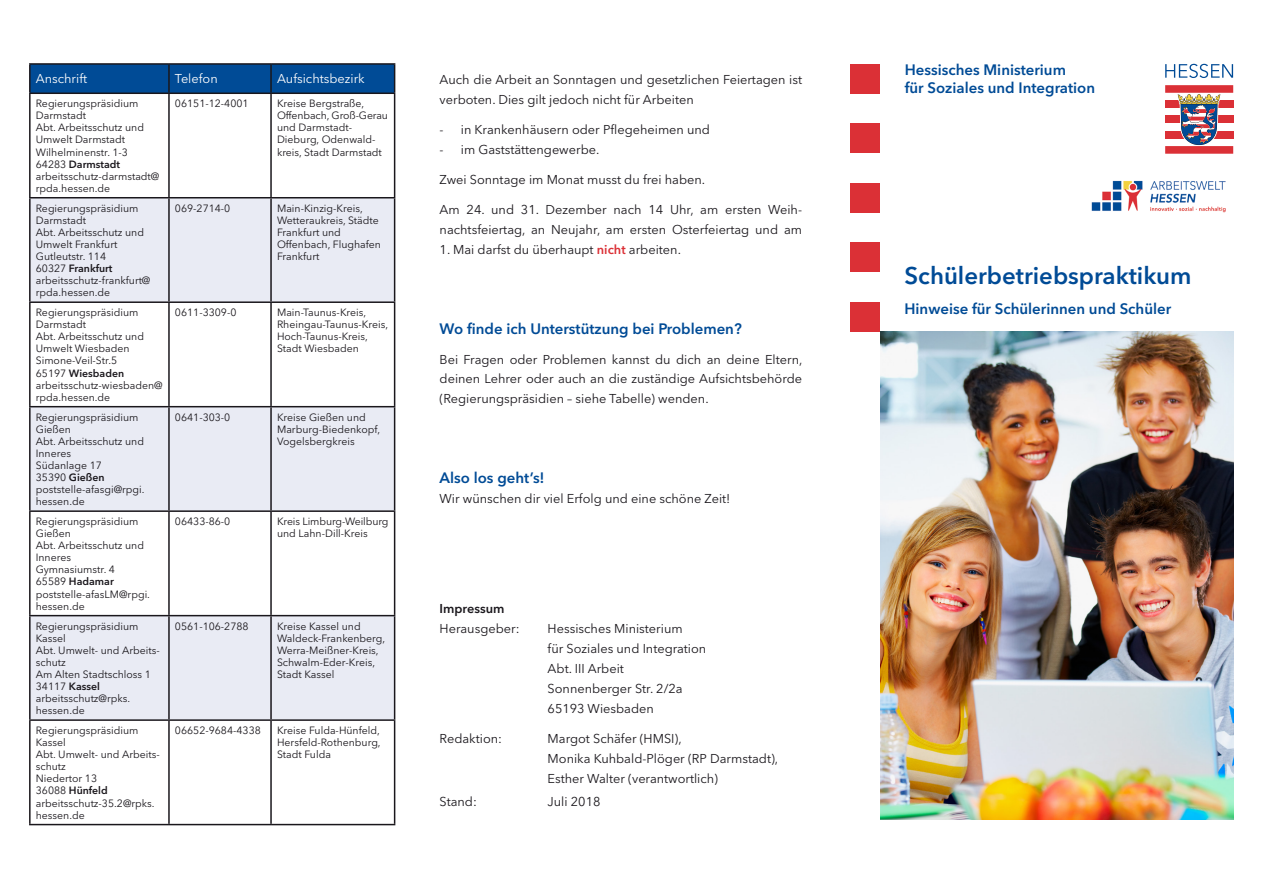
<style>
.page{position:relative;width:1263px;height:893px;background:#fff}
.page>*{position:absolute;margin:0;border:0;box-sizing:border-box;transform-origin:0 0}
.Zwischenüberschrift{font:600 24px "Avenir Next LT Pro";color:#004b96}
.Zwischenüberschrift-2{font:600 15px "Avenir Next LT Pro";color:#004b96}
.Fliesstext{font:12.75px/20px "Avenir Next LT Pro";color:#1a171c}
.Tabelle{font:12.75px "Avenir Next LT Pro";color:#fff}
.Tabelle-2{font:10.5px/12.1px "Avenir Next LT Pro";color:#1a171c}
.s1{font-weight:600}
.s2{font-weight:600;color:#db3036}
</style>
<div class="page">
<div style="left:850px;top:64px;width:30px;height:30px;background:#db3036"></div>
<div style="left:850px;top:123px;width:30px;height:30px;background:#db3036"></div>
<div style="left:850px;top:183px;width:30px;height:30px;background:#db3036"></div>
<div style="left:850px;top:242px;width:30px;height:30px;background:#db3036"></div>
<div style="left:850px;top:302px;width:30px;height:30px;background:#db3036"></div>
<svg style="left:1165px;top:64px;width:68px;height:14px"></svg>
<svg style="left:1165px;top:85px;width:68px;height:68px"></svg>
<img style="left:880px;top:332px;width:353px;height:488px">
<svg style="left:31px;top:198px;width:363px;height:521px;fill:#e9ebf4"></svg>
<hr style="left:29px;top:63px;width:140px;height:2px;background:#1a171c">
<hr style="left:29px;top:65px;width:2px;height:28px;background:#1a171c">
<hr style="left:169px;top:63px;width:102px;height:2px;background:#1a171c">
<hr style="left:271px;top:63px;width:124px;height:2px;background:#1a171c">
<svg style="left:30px;top:64px;width:365px;height:29px;background:#01488f"></svg>
<hr style="left:29px;top:93px;width:140px;height:1px;background:#1a171c">
<hr style="left:29px;top:94px;width:2px;height:103px;background:#1a171c">
<hr style="left:169px;top:93px;width:102px;height:1px;background:#1a171c">
<hr style="left:168px;top:94px;width:2px;height:103px;background:#1a171c">
<hr style="left:271px;top:93px;width:124px;height:1px;background:#1a171c">
<hr style="left:270px;top:94px;width:2px;height:103px;background:#1a171c">
<hr style="left:394px;top:94px;width:1px;height:103px;background:#1a171c">
<hr style="left:29px;top:197px;width:140px;height:1px;background:#1a171c">
<hr style="left:29px;top:198px;width:2px;height:103px;background:#1a171c">
<hr style="left:169px;top:197px;width:102px;height:1px;background:#1a171c">
<hr style="left:168px;top:198px;width:2px;height:103px;background:#1a171c">
<hr style="left:271px;top:197px;width:124px;height:1px;background:#1a171c">
<hr style="left:270px;top:198px;width:2px;height:103px;background:#1a171c">
<hr style="left:394px;top:198px;width:1px;height:103px;background:#1a171c">
<hr style="left:29px;top:301px;width:140px;height:2px;background:#1a171c">
<hr style="left:29px;top:303px;width:2px;height:103px;background:#1a171c">
<hr style="left:169px;top:301px;width:102px;height:2px;background:#1a171c">
<hr style="left:168px;top:303px;width:2px;height:103px;background:#1a171c">
<hr style="left:271px;top:301px;width:124px;height:2px;background:#1a171c">
<hr style="left:270px;top:303px;width:2px;height:103px;background:#1a171c">
<hr style="left:394px;top:303px;width:1px;height:103px;background:#1a171c">
<hr style="left:29px;top:406px;width:140px;height:1px;background:#1a171c">
<hr style="left:29px;top:407px;width:2px;height:103px;background:#1a171c">
<hr style="left:169px;top:406px;width:102px;height:1px;background:#1a171c">
<hr style="left:168px;top:407px;width:2px;height:103px;background:#1a171c">
<hr style="left:271px;top:406px;width:124px;height:1px;background:#1a171c">
<hr style="left:270px;top:407px;width:2px;height:103px;background:#1a171c">
<hr style="left:394px;top:407px;width:1px;height:103px;background:#1a171c">
<hr style="left:29px;top:510px;width:140px;height:2px;background:#1a171c">
<hr style="left:29px;top:512px;width:2px;height:103px;background:#1a171c">
<hr style="left:169px;top:510px;width:102px;height:2px;background:#1a171c">
<hr style="left:168px;top:512px;width:2px;height:103px;background:#1a171c">
<hr style="left:271px;top:510px;width:124px;height:2px;background:#1a171c">
<hr style="left:270px;top:512px;width:2px;height:103px;background:#1a171c">
<hr style="left:394px;top:512px;width:1px;height:103px;background:#1a171c">
<hr style="left:29px;top:615px;width:140px;height:1px;background:#1a171c">
<hr style="left:29px;top:616px;width:2px;height:103px;background:#1a171c">
<hr style="left:169px;top:615px;width:102px;height:1px;background:#1a171c">
<hr style="left:168px;top:616px;width:2px;height:103px;background:#1a171c">
<hr style="left:271px;top:615px;width:124px;height:1px;background:#1a171c">
<hr style="left:270px;top:616px;width:2px;height:103px;background:#1a171c">
<hr style="left:394px;top:616px;width:1px;height:103px;background:#1a171c">
<hr style="left:29px;top:719px;width:140px;height:2px;background:#1a171c">
<hr style="left:29px;top:721px;width:2px;height:103px;background:#1a171c">
<hr style="left:169px;top:719px;width:102px;height:2px;background:#1a171c">
<hr style="left:168px;top:721px;width:2px;height:103px;background:#1a171c">
<hr style="left:271px;top:719px;width:124px;height:2px;background:#1a171c">
<hr style="left:270px;top:721px;width:2px;height:103px;background:#1a171c">
<hr style="left:394px;top:721px;width:1px;height:103px;background:#1a171c">
<hr style="left:29px;top:824px;width:140px;height:1px;background:#1a171c">
<hr style="left:169px;top:824px;width:102px;height:1px;background:#1a171c">
<hr style="left:271px;top:824px;width:124px;height:1px;background:#1a171c">
<img style="left:1091px;top:180px;width:135px;height:33px">
<p class="Tabelle" style="left:36px;top:71px;width:53px">Anschrift</p>
<p class="Tabelle" style="left:175px;top:71px;width:44px">Telefon</p>
<p class="Tabelle" style="left:277px;top:71px;width:89px">Aufsichtsbezirk</p>
<p class="Tabelle-2" style="left:36px;top:98px;width:125px">Regierungspräsidium<br>Darmstadt<br>Abt. Arbeitsschutz und<br>Umwelt Darmstadt<br>Wilhelminenstr. 1-3<br>64283 <span class="s1">Darmstadt </span>arbeitsschutz-darmstadt@ rpda.hessen.de</p>
<p class="Tabelle-2" style="left:175px;top:97px;width:75px">06151-12-4001</p>
<p class="Tabelle-2" style="left:277px;top:97px;width:113px">Kreise Bergstraße,<br>Offenbach, Groß-Gerau und Darmstadt-<br>Dieburg, Odenwald&shy;kreis, Stadt Darmstadt</p>
<p class="Tabelle-2" style="left:36px;top:202px;width:116px">Regierungspräsidium<br>Darmstadt<br>Abt. Arbeitsschutz und<br>Umwelt Frankfurt<br>Gutleutstr. 114<br>60327 <span class="s1">Frankfurt </span>arbeitsschutz-frankfurt@ rpda.hessen.de</p>
<p class="Tabelle-2" style="left:175px;top:202px;width:57px">069-2714-0</p>
<p class="Tabelle-2" style="left:277px;top:202px;width:105px">Main-Kinzig-Kreis,<br>Wetteraukreis, Städte<br>Frankfurt und<br>Offenbach, Flughafen<br>Frankfurt</p>
<p class="Tabelle-2" style="left:36px;top:306px;width:128px">Regierungspräsidium<br>Darmstadt<br>Abt. Arbeitsschutz und<br>Umwelt Wiesbaden<br>Simone-Veil-Str.5<br>65197 <span class="s1">Wiesbaden </span>arbeitsschutz-wiesbaden@ rpda.hessen.de</p>
<p class="Tabelle-2" style="left:175px;top:306px;width:63px">0611-3309-0</p>
<p class="Tabelle-2" style="left:277px;top:306px;width:113px">Main-Taunus-Kreis,<br>Rheingau-Taunus-Kreis,<br>Hoch-Taunus-Kreis,<br>Stadt Wiesbaden</p>
<p class="Tabelle-2" style="left:36px;top:411px;width:110px">Regierungspräsidium<br>Gießen<br>Abt. Arbeitsschutz und<br>Inneres<br>Südanlage 17<br>35390 <span class="s1">Gießen </span>poststelle-afasgi@rpgi. hessen.de</p>
<p class="Tabelle-2" style="left:175px;top:411px;width:57px">0641-303-0</p>
<p class="Tabelle-2" style="left:277px;top:411px;width:105px">Kreise Gießen und<br>Marburg-Biedenkopf,<br>Vogelsbergkreis</p>
<p class="Tabelle-2" style="left:36px;top:515px;width:116px">Regierungspräsidium<br>Gießen<br>Abt. Arbeitsschutz und<br>Inneres<br>Gymnasiumstr. 4<br>65589 <span class="s1">Hadamar </span>poststelle-afasLM@rpgi. hessen.de</p>
<p class="Tabelle-2" style="left:175px;top:515px;width:57px">06433-86-0</p>
<p class="Tabelle-2" style="left:277px;top:515px;width:113px">Kreis Limburg-Weilburg und Lahn-Dill-Kreis</p>
<p class="Tabelle-2" style="left:36px;top:620px;width:126px">Regierungspräsidium<br>Kassel<br>Abt. Umwelt- und Arbeits&shy;schutz<br>Am Alten Stadtschloss 1<br>34117 <span class="s1">Kassel </span>arbeitsschutz@rpks. hessen.de</p>
<p class="Tabelle-2" style="left:175px;top:620px;width:75px">0561-106-2788</p>
<p class="Tabelle-2" style="left:277px;top:620px;width:110px">Kreise Kassel und<br>Waldeck-Frankenberg,<br>Werra-Meißner-Kreis,<br>Schwalm-Eder-Kreis,<br>Stadt Kassel</p>
<p class="Tabelle-2" style="left:36px;top:724px;width:126px">Regierungspräsidium<br>Kassel<br>Abt. Umwelt- und Arbeits&shy;schutz<br>Niedertor 13<br>36088 <span class="s1">Hünfeld </span>arbeitsschutz-35.2@rpks. hessen.de</p>
<p class="Tabelle-2" style="left:175px;top:724px;width:87px">06652-9684-4338</p>
<p class="Tabelle-2" style="left:277px;top:724px;width:105px;text-align:justify">Kreise Fulda-Hünfeld, Hersfeld-Rothenburg, Stadt Fulda</p>
<p class="Fliesstext" style="left:440px;top:69px;width:364px">Auch die Arbeit an Sonntagen und gesetzlichen Feiertagen ist verboten. Dies gilt jedoch nicht für Arbeiten</p>
<p class="Fliesstext" style="left:440px;top:119px;width:272px">- in Krankenhäusern oder Pflegeheimen und</p>
<p class="Fliesstext" style="left:440px;top:139px;width:161px">- im Gaststättengewerbe.</p>
<p class="Fliesstext" style="left:440px;top:169px;width:267px">Zwei Sonntage im Monat musst du frei haben.</p>
<p class="Fliesstext" style="left:440px;top:199px;width:364px">Am 24. und 31. Dezember nach 14 Uhr, am ersten Weih&shy;nachtsfeiertag, an Neujahr, am ersten Osterfeiertag und am</p>
<p class="Fliesstext" style="left:440px;top:239px;width:243px">1. Mai darfst du überhaupt <span class="s2">nicht</span> arbeiten.</p>
<p class="Zwischenüberschrift-2" style="left:440px;top:319px;width:304px">Wo finde ich Unterstützung bei Problemen?</p>
<p class="Fliesstext" style="left:440px;top:349px;width:364px;text-align:justify">Bei Fragen oder Problemen kannst du dich an deine Eltern, deinen Lehrer oder auch an die zuständige Aufsichtsbehörde (Regierungspräsidien – siehe Tabelle) wenden.</p>
<p class="Zwischenüberschrift-2" style="left:440px;top:469px;width:107px">Also los geht’s!</p>
<p class="Fliesstext" style="left:440px;top:489px;width:292px">Wir wünschen dir viel Erfolg und eine schöne Zeit!</p>
<p class="Fliesstext" style="left:440px;top:599px;width:81px"><span class="s1">Impressum<br></span>Herausgeber:</p>
<p class="Fliesstext" style="left:548px;top:619px;width:160px">Hessisches Ministerium<br>für Soziales und Integration<br>Abt. III Arbeit<br>Sonnenberger Str. 2/2a<br>65193 Wiesbaden</p>
<p class="Fliesstext" style="left:440px;top:729px;width:64px">Redaktion:</p>
<p class="Fliesstext" style="left:548px;top:729px;width:232px">Margot Schäfer (HMSI),<br>Monika Kuhbald-Plöger (RP Darmstadt),<br>Esther Walter (verantwortlich)</p>
<p class="Fliesstext" style="left:440px;top:792px;width:39px">Stand:</p>
<p class="Fliesstext" style="left:548px;top:792px;width:54px">Juli 2018</p>
<p class="Zwischenüberschrift-2" style="left:905px;top:61px;width:163px">Hessisches Ministerium</p>
<p class="Zwischenüberschrift-2" style="left:905px;top:79px;width:192px">für Soziales und Integration</p>
<p class="Zwischenüberschrift" style="left:904px;top:261px;width:288px">Schülerbetriebspraktikum</p>
<p class="Zwischenüberschrift-2" style="left:904px;top:299px;width:268px">Hinweise für Schülerinnen und Schüler</p>
</div>
